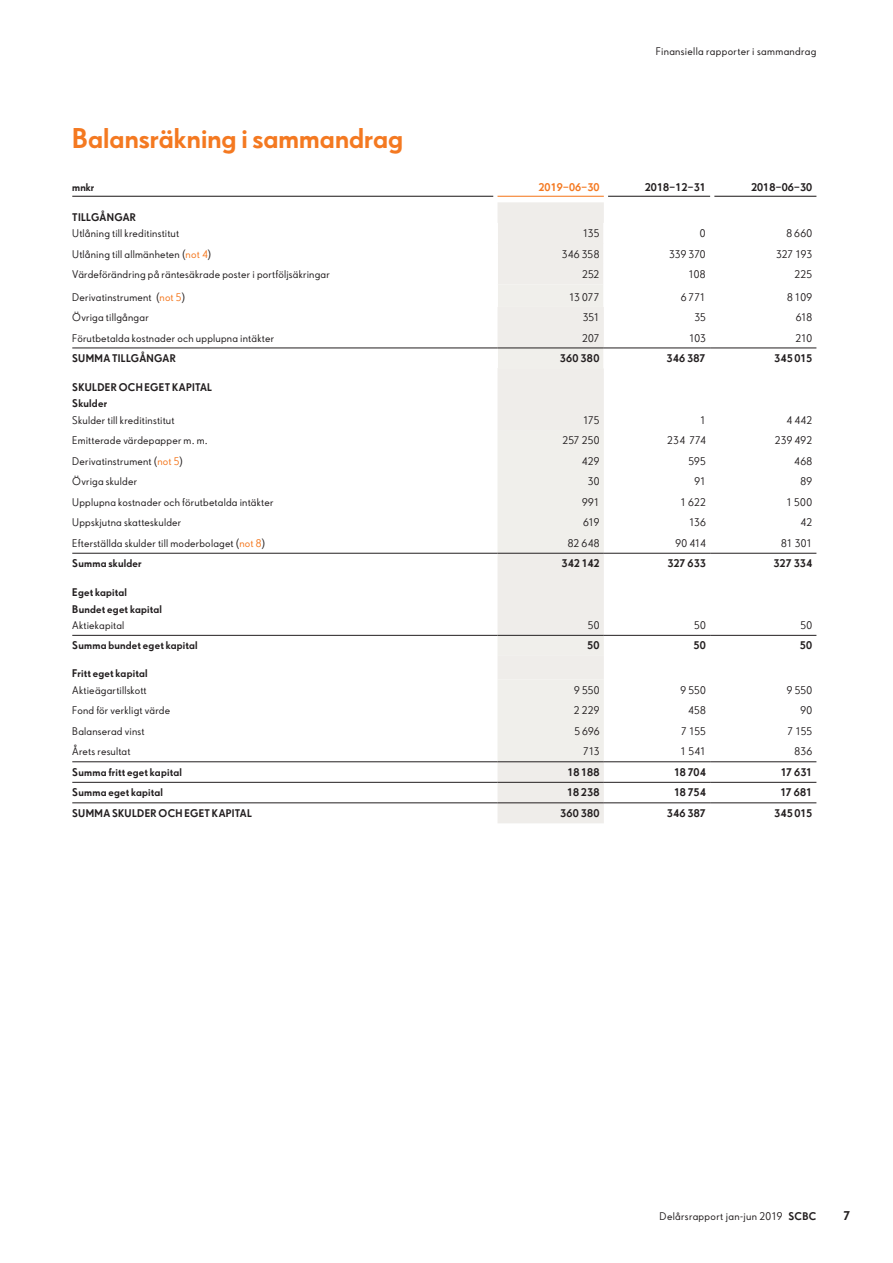
<style>
.page{position:relative;width:893px;height:1263px;background:#fff}
.page>*{position:absolute;margin:0;border:0;box-sizing:border-box;transform-origin:0 0}
.BV_Rubrik_2{font:700 27px "SBAB Sans";color:#f47921}
.t1{font:700 12px "SBAB Sans";color:#231f20}
.TAB_normal{font:10.5px "SBAB Sans";letter-spacing:.02em;color:#231f20}
.TAB_fet{font:700 10.5px "SBAB Sans";letter-spacing:.02em;color:#231f20}
.TAB_normal-2{font:700 10.5px "SBAB Sans";letter-spacing:.02em;color:#231f20}
.Sidhuvud_sidfot{font:10.5px "SBAB Sans";letter-spacing:.03em;color:#231f20}
.Tabellrubrik_2015_sv{font:700 10.5px "SBAB Sans";color:#231f20}
.TAB_huvud_stycke-lin{font:700 10.5px "SBAB Sans";color:#f47921}
.TAB_huvud_stycke-lin-2{font:700 10.5px "SBAB Sans";color:#231f20}
.s1{color:#f47921}
.s2{font-weight:700}
</style>
<div class="page">
<div style="left:497px;top:202px;width:107px;height:621px;background:#efedea"></div>
<div style="left:497px;top:284px;width:107px;height:477px;background:#f0efeb"></div>
<div style="left:497px;top:348px;width:107px;height:20px;background:#f0efeb"></div>
<svg style="left:497px;top:223px;width:1px;height:84px"></svg>
<svg style="left:497px;top:349px;width:1px;height:19px"></svg>
<hr style="left:72px;top:348px;width:425px;height:1px;background:#231f20">
<hr style="left:497px;top:348px;width:107px;height:1px;background:#231f20">
<hr style="left:604px;top:348px;width:106px;height:1px;background:#231f20">
<hr style="left:710px;top:348px;width:106px;height:1px;background:#231f20">
<hr style="left:72px;top:553px;width:425px;height:1px;background:#231f20">
<hr style="left:497px;top:553px;width:107px;height:1px;background:#231f20">
<hr style="left:604px;top:553px;width:106px;height:1px;background:#231f20">
<hr style="left:710px;top:553px;width:106px;height:1px;background:#231f20">
<hr style="left:72px;top:782px;width:425px;height:1px;background:#231f20">
<hr style="left:497px;top:782px;width:107px;height:1px;background:#231f20">
<hr style="left:604px;top:782px;width:106px;height:1px;background:#231f20">
<hr style="left:710px;top:782px;width:106px;height:1px;background:#231f20">
<hr style="left:72px;top:802px;width:425px;height:1px;background:#231f20">
<hr style="left:497px;top:802px;width:107px;height:1px;background:#231f20">
<hr style="left:604px;top:802px;width:106px;height:1px;background:#231f20">
<hr style="left:710px;top:802px;width:106px;height:1px;background:#231f20">
<hr style="left:72px;top:635px;width:425px;height:1px;background:#231f20">
<hr style="left:710px;top:635px;width:106px;height:1px;background:#231f20">
<hr style="left:497px;top:635px;width:107px;height:1px;background:#231f20">
<hr style="left:604px;top:635px;width:106px;height:1px;background:#231f20">
<hr style="left:72px;top:761px;width:425px;height:1px;background:#231f20">
<hr style="left:497px;top:761px;width:107px;height:1px;background:#231f20">
<hr style="left:604px;top:761px;width:106px;height:1px;background:#231f20">
<hr style="left:710px;top:761px;width:106px;height:1px;background:#231f20">
<hr style="left:72px;top:196px;width:421px;height:1px;background:#231f20">
<hr style="left:497px;top:196px;width:107px;height:1px;background:#f47921">
<hr style="left:608px;top:196px;width:102px;height:1px;background:#231f20">
<hr style="left:714px;top:196px;width:102px;height:1px;background:#231f20">
<p class="Sidhuvud_sidfot" style="left:656px;top:45px;width:162px">Finansiella rapporter i sammandrag</p>
<p class="BV_Rubrik_2" style="left:72px;top:120px;width:332px">Balansräkning i sammandrag</p>
<p class="TAB_huvud_stycke-lin-2" style="left:72px;top:181px;width:24px">mnkr</p>
<p class="TAB_huvud_stycke-lin" style="left:539px;top:181px;width:62px">2019–06–30</p>
<p class="Tabellrubrik_2015_sv" style="left:645px;top:181px;width:62px">2018–12–31</p>
<p class="Tabellrubrik_2015_sv" style="left:751px;top:181px;width:62px">2018–06–30</p>
<p class="TAB_fet" style="left:72px;top:210px;width:65px">TILLGÅNGAR</p>
<p class="TAB_normal" style="left:72px;top:227px;width:108px">Utlåning till kreditinstitut</p>
<p class="TAB_normal" style="left:583px;top:227px;width:18px">135</p>
<p class="TAB_normal" style="left:700px;top:227px;width:7px">0</p>
<p class="TAB_normal" style="left:786px;top:227px;width:27px">8 660</p>
<p class="TAB_normal" style="left:72px;top:247px;width:141px">Utlåning till allmänheten (<span class="s1">not 4</span>)</p>
<p class="TAB_normal" style="left:562px;top:247px;width:39px">346 358</p>
<p class="TAB_normal" style="left:669px;top:247px;width:38px">339 370</p>
<p class="TAB_normal" style="left:776px;top:247px;width:38px">327 193</p>
<p class="TAB_normal" style="left:72px;top:268px;width:259px">Värdeförändring på räntesäkrade poster i portföljsäkringar</p>
<p class="TAB_normal" style="left:582px;top:268px;width:19px">252</p>
<p class="TAB_normal" style="left:688px;top:268px;width:19px">108</p>
<p class="TAB_normal" style="left:794px;top:268px;width:19px">225</p>
<p class="TAB_normal" style="left:72px;top:290px;width:114px">Derivatinstrument (<span class="s1">not 5</span>)</p>
<p class="TAB_normal" style="left:569px;top:290px;width:32px">13 077</p>
<p class="TAB_normal" style="left:681px;top:290px;width:27px">6 771</p>
<p class="TAB_normal" style="left:787px;top:290px;width:27px">8 109</p>
<p class="TAB_normal" style="left:72px;top:311px;width:78px">Övriga tillgångar</p>
<p class="TAB_normal" style="left:583px;top:311px;width:18px">351</p>
<p class="TAB_normal" style="left:694px;top:311px;width:13px">35</p>
<p class="TAB_normal" style="left:796px;top:311px;width:18px">618</p>
<p class="TAB_normal" style="left:72px;top:331px;width:203px">Förutbetalda kostnader och upplupna intäkter</p>
<p class="TAB_normal" style="left:582px;top:331px;width:19px">207</p>
<p class="TAB_normal" style="left:689px;top:331px;width:18px">103</p>
<p class="TAB_normal" style="left:795px;top:331px;width:18px">210</p>
<p class="TAB_fet" style="left:72px;top:351px;width:105px">SUMMA TILLGÅNGAR</p>
<p class="TAB_fet" style="left:560px;top:351px;width:41px">360 380</p>
<p class="TAB_fet" style="left:666px;top:351px;width:41px">346 387</p>
<p class="TAB_fet" style="left:774px;top:351px;width:40px">345 015</p>
<p class="TAB_fet" style="left:72px;top:381px;width:141px">SKULDER OCH EGET KAPITAL</p>
<p class="TAB_fet" style="left:72px;top:397px;width:36px">Skulder</p>
<p class="TAB_normal" style="left:72px;top:413px;width:104px">Skulder till kreditinstitut</p>
<p class="TAB_normal" style="left:583px;top:413px;width:18px">175</p>
<p class="TAB_normal" style="left:700px;top:413px;width:7px">1</p>
<p class="TAB_normal" style="left:786px;top:413px;width:27px">4 442</p>
<p class="TAB_normal" style="left:72px;top:434px;width:137px">Emitterade värdepapper m. m.</p>
<p class="TAB_normal" style="left:562px;top:434px;width:39px">257 250</p>
<p class="TAB_normal" style="left:667px;top:434px;width:40px">234 774</p>
<p class="TAB_normal" style="left:775px;top:434px;width:39px">239 492</p>
<p class="TAB_normal" style="left:72px;top:454px;width:112px">Derivatinstrument (<span class="s1">not 5</span>)</p>
<p class="TAB_normal" style="left:582px;top:454px;width:19px">429</p>
<p class="TAB_normal" style="left:689px;top:454px;width:19px">595</p>
<p class="TAB_normal" style="left:794px;top:454px;width:19px">468</p>
<p class="TAB_normal" style="left:72px;top:475px;width:66px">Övriga skulder</p>
<p class="TAB_normal" style="left:588px;top:475px;width:13px">30</p>
<p class="TAB_normal" style="left:694px;top:475px;width:13px">91</p>
<p class="TAB_normal" style="left:800px;top:475px;width:13px">89</p>
<p class="TAB_normal" style="left:72px;top:495px;width:203px">Upplupna kostnader och förutbetalda intäkter</p>
<p class="TAB_normal" style="left:582px;top:495px;width:19px">991</p>
<p class="TAB_normal" style="left:680px;top:495px;width:27px">1 622</p>
<p class="TAB_normal" style="left:786px;top:495px;width:27px">1 500</p>
<p class="TAB_normal" style="left:72px;top:516px;width:111px">Uppskjutna skatteskulder</p>
<p class="TAB_normal" style="left:583px;top:516px;width:18px">619</p>
<p class="TAB_normal" style="left:689px;top:516px;width:18px">136</p>
<p class="TAB_normal" style="left:801px;top:516px;width:13px">42</p>
<p class="TAB_normal" style="left:72px;top:536px;width:194px">Efterställda skulder till moderbolaget (<span class="s1">not 8</span>)</p>
<p class="TAB_normal" style="left:568px;top:536px;width:33px">82 648</p>
<p class="TAB_normal" style="left:675px;top:536px;width:32px">90 414</p>
<p class="TAB_normal" style="left:781px;top:536px;width:32px">81 301</p>
<p class="TAB_fet" style="left:72px;top:557px;width:71px">Summa skulder</p>
<p class="TAB_fet" style="left:561px;top:557px;width:40px">342 142</p>
<p class="TAB_fet" style="left:667px;top:557px;width:40px">327 633</p>
<p class="TAB_fet" style="left:774px;top:557px;width:40px">327 334</p>
<p class="TAB_fet" style="left:72px;top:586px;width:56px">Eget kapital</p>
<p class="TAB_fet" style="left:72px;top:602px;width:91px">Bundet eget kapital</p>
<p class="TAB_normal" style="left:72px;top:618px;width:54px">Aktiekapital</p>
<p class="TAB_normal" style="left:588px;top:618px;width:13px">50</p>
<p class="TAB_normal" style="left:694px;top:618px;width:13px">50</p>
<p class="TAB_normal" style="left:800px;top:618px;width:13px">50</p>
<p class="TAB_normal-2" style="left:72px;top:639px;width:127px">Summa bundet eget kapital</p>
<p class="TAB_fet" style="left:587px;top:639px;width:14px">50</p>
<p class="TAB_fet" style="left:693px;top:639px;width:14px">50</p>
<p class="TAB_normal-2" style="left:800px;top:639px;width:14px">50</p>
<p class="TAB_fet" style="left:72px;top:667px;width:77px">Fritt eget kapital</p>
<p class="TAB_normal" style="left:72px;top:683px;width:76px">Aktieägartillskott</p>
<p class="TAB_normal" style="left:574px;top:683px;width:27px">9 550</p>
<p class="TAB_normal" style="left:680px;top:683px;width:27px">9 550</p>
<p class="TAB_normal" style="left:787px;top:683px;width:27px">9 550</p>
<p class="TAB_normal" style="left:72px;top:704px;width:99px">Fond för verkligt värde</p>
<p class="TAB_normal" style="left:574px;top:704px;width:27px">2 229</p>
<p class="TAB_normal" style="left:688px;top:704px;width:19px">458</p>
<p class="TAB_normal" style="left:800px;top:704px;width:13px">90</p>
<p class="TAB_normal" style="left:72px;top:724px;width:74px">Balanserad vinst</p>
<p class="TAB_normal" style="left:574px;top:724px;width:27px">5 696</p>
<p class="TAB_normal" style="left:681px;top:724px;width:26px">7 155</p>
<p class="TAB_normal" style="left:787px;top:724px;width:26px">7 155</p>
<p class="TAB_normal" style="left:72px;top:745px;width:60px">Årets resultat</p>
<p class="TAB_normal" style="left:583px;top:745px;width:18px">713</p>
<p class="TAB_normal" style="left:681px;top:745px;width:27px">1 541</p>
<p class="TAB_normal" style="left:795px;top:745px;width:19px">836</p>
<p class="TAB_fet" style="left:72px;top:765px;width:111px">Summa fritt eget kapital</p>
<p class="TAB_normal-2" style="left:568px;top:765px;width:33px">18 188</p>
<p class="TAB_normal-2" style="left:674px;top:765px;width:33px">18 704</p>
<p class="TAB_fet" style="left:781px;top:765px;width:33px">17 631</p>
<p class="TAB_fet" style="left:72px;top:786px;width:92px">Summa eget kapital</p>
<p class="TAB_normal-2" style="left:567px;top:786px;width:34px">18 238</p>
<p class="TAB_normal-2" style="left:674px;top:786px;width:33px">18 754</p>
<p class="TAB_fet" style="left:780px;top:786px;width:33px">17 681</p>
<p class="TAB_fet" style="left:72px;top:806px;width:181px">SUMMA SKULDER OCH EGET KAPITAL</p>
<p class="TAB_fet" style="left:560px;top:806px;width:41px">360 380</p>
<p class="TAB_fet" style="left:667px;top:806px;width:41px">346 387</p>
<p class="TAB_fet" style="left:774px;top:806px;width:40px">345 015</p>
<p class="TAB_normal" style="left:660px;top:1210px;width:158px">Delårsrapport jan-jun 2019 <span class="s2">SCBC</span></p>
<p class="t1" style="left:843px;top:1208px;width:8px">7</p>
</div>
